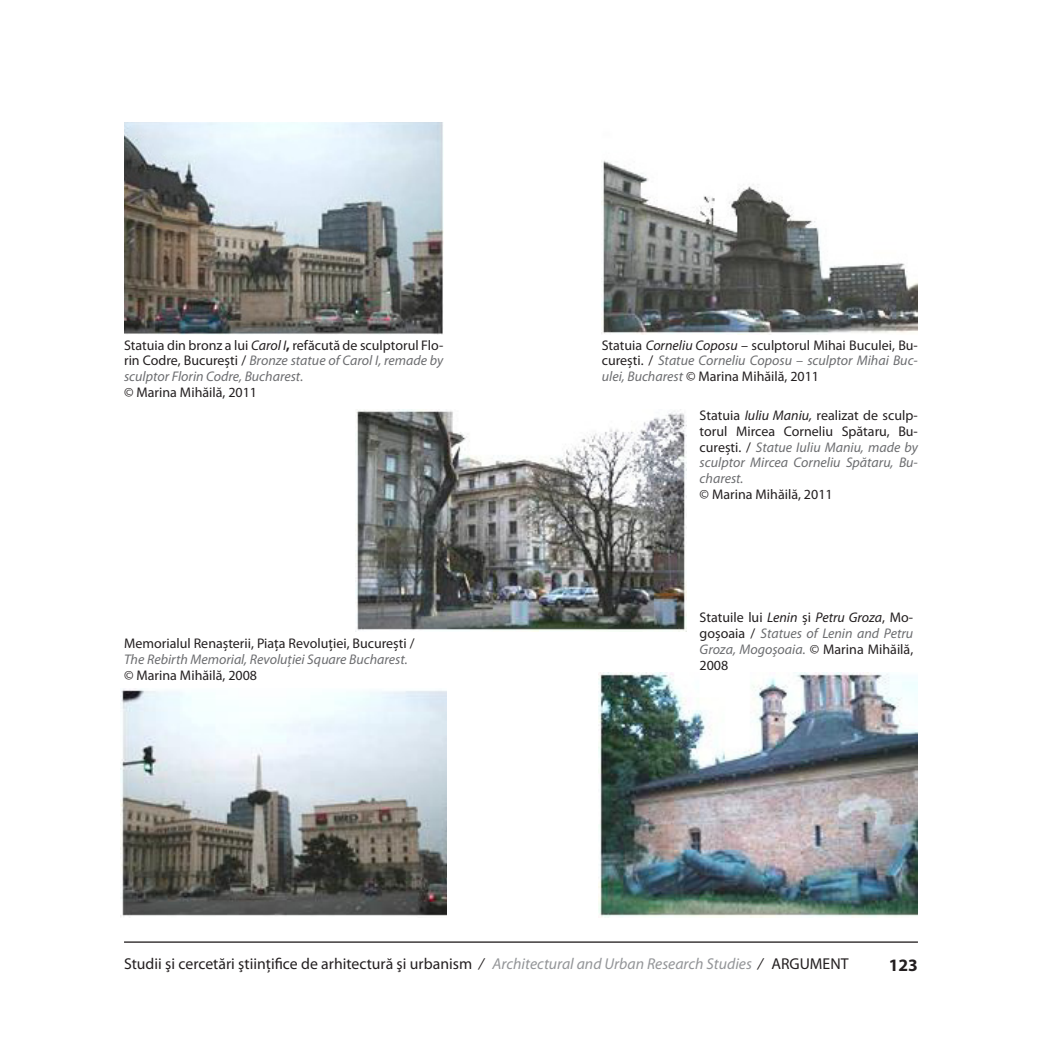
<style>
.page{position:relative;width:1042px;height:1042px;background:#fff}
.page>*{position:absolute;margin:0;border:0;box-sizing:border-box;transform-origin:0 0}
.t1{font:700 17.5px "Myriad Pro";color:#231f20}
.t2{font:15.75px "Myriad Pro";color:#231f20}
.t3{font:14px/15.8px "Myriad Pro";color:#231f20;text-align:justify}
.t4{font:italic 14px/15.8px "Myriad Pro";color:#6c6d70;text-align:justify}
.s1{font-style:italic}
.s2{font-weight:700}
.s3{font-style:italic;color:#6c6d70}
.s4{font-style:normal;color:#231f20}
.s5{color:#231f20}
.s6{font-style:italic;color:#939598}
</style>
<div class="page">
<hr style="left:124px;top:941px;width:794px;height:2px;background:#231f20">
<img style="left:124px;top:123px;width:319px;height:211px">
<img style="left:602px;top:160px;width:316px;height:174px">
<img style="left:356px;top:410px;width:330px;height:221px">
<img style="left:598px;top:673px;width:320px;height:245px">
<img style="left:121px;top:688px;width:326px;height:229px">
<p class="t3" style="left:124px;top:337px;width:321px">Statuia din bronz a lui <span class="s1">Carol I</span><span class="s2">,</span> refăcută de sculptorul Flo&shy;rin Codre, Bucureşti / <span class="s3">Bronze statue of Carol I, remade by sculptor Florin Codre, Bucharest.</span></p>
<p class="t3" style="left:124px;top:384px;width:135px">© Marina Mihăilă, 2011</p>
<p class="t3" style="left:124px;top:635px;width:292px">Memorialul Renaşterii, Piaţa Revoluţiei, Bucureşti /</p>
<p class="t4" style="left:124px;top:651px;width:285px">The Rebirth Memorial, Revoluţiei Square Bucharest.</p>
<p class="t3" style="left:124px;top:667px;width:135px">© Marina Mihăilă, 2008</p>
<p class="t3" style="left:602px;top:337px;width:318px">Statuia <span class="s1">Corneliu Coposu</span> – sculptorul Mihai Buculei, Bu&shy;cureşti. / <span class="s3">Statue Corneliu Coposu – sculptor Mihai Buc&shy;ulei, Bucharest</span> © Marina Mihăilă, 2011</p>
<p class="t4" style="left:699px;top:407px;width:220px"><span class="s4">Statuia</span> <span class="s5">Iuliu Maniu,</span> <span class="s4">realizat de sculp&shy;torul Mircea Corneliu Spătaru, Bu&shy;cureşti. /</span> Statue Iuliu Maniu, made by sculptor Mircea Corneliu Spătaru, Bu&shy;charest.</p>
<p class="t3" style="left:699px;top:486px;width:135px">© Marina Mihăilă, 2011</p>
<p class="t3" style="left:699px;top:609px;width:215px">Statuile lui <span class="s1">Lenin</span> şi <span class="s1">Petru Groza</span>, Mo&shy;goşoaia / <span class="s3">Statues of Lenin and Petru Groza, Mogoşoaia.</span> © Marina Mihăilă, 2008</p>
<p class="t2" style="left:124px;top:954px;width:726px">Studii şi cercetări ştiinţifice de arhitectură şi urbanism <span class="s1">/</span> <span class="s6">Architectural and Urban Research Studies</span> <span class="s1">/</span> ARGUMENT</p>
<p class="t1" style="left:889px;top:953px;width:31px">123</p>
</div>
